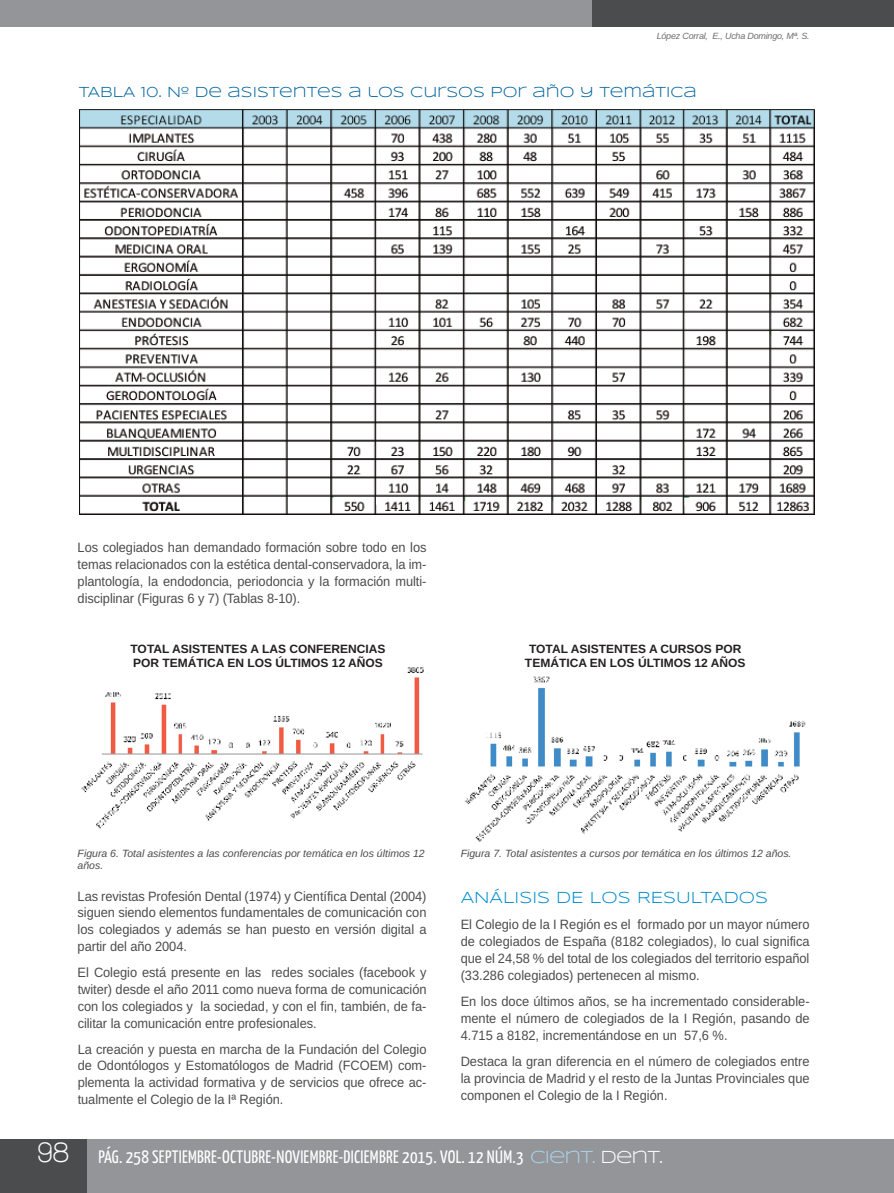
<style>
.page{position:relative;width:894px;height:1193px;background:#fff}
.page>*{position:absolute;margin:0;border:0;box-sizing:border-box;transform-origin:0 0}
.t1{font:18px "Yanone Kaffeesatz";letter-spacing:.015em;color:#fff}
.t2{font:16.5px "Syncopate";color:#008dce}
.t3{font:15px "Syncopate";color:#00649e}
.t4{font:13.5px/16.8px "Arimo";letter-spacing:-.005em;color:#4b4c4d;text-align:justify;scale:.95 1}
.t5{font:700 12px/14.4px "Arimo";color:#231f20}
.t6{font:italic 10.5px/12.6px "Arimo";color:#4b4c4d}
.t7{font:italic 9px "Arimo";letter-spacing:-.025em;color:#6c6d70}
.s1{font-family:"Walkway";font-weight:700;font-size:30px}
.s2{font-family:"Syncopate";color:#add2ed}
.s3{font-family:"Syncopate"}
</style>
<div class="page">
<div style="left:0;top:1139px;width:893px;height:54px;background:#939598"></div>
<div style="left:0;top:0;width:600px;height:26px;background:#939598"></div>
<div style="left:592px;top:0;width:301px;height:26px;background:#4b4c4d"></div>
<div style="left:0;top:1139px;width:86px;height:54px;background:#4b4c4d"></div>
<img style="left:80px;top:109px;width:733px;height:405px">
<img style="left:81px;top:667px;width:343px;height:162px">
<img style="left:464px;top:676px;width:342px;height:166px">
<div style="left:122px;top:639px;width:271px;height:36px;background:#fff"></div>
<p class="t7" style="left:656px;top:33px;width:154px">López Corral, E., Ucha Domingo, Mª. S.</p>
<p class="t3" style="left:79px;top:83px;width:619px">TABLA 10. Nº DE ASISTENTES A LOS CURSOS POR AÑO Y TEMÁTICA</p>
<p class="t4" style="left:78px;top:540px;width:368px">Los colegiados han demandado formación sobre todo en los temas relacionados con la estética dental-conservadora, la im&shy;plantología, la endodoncia, periodoncia y la formación multi&shy;disciplinar (Figuras 6 y 7) (Tablas 8-10).</p>
<p class="t5" style="left:130px;top:643px;width:256px">TOTAL ASISTENTES A LAS CONFERENCIAS<br>POR TEMÁTICA EN LOS ÚLTIMOS 12 AÑOS</p>
<p class="t5" style="left:524px;top:643px;width:222px;text-align:center">TOTAL ASISTENTES A CURSOS POR<br>TEMÁTICA EN LOS ÚLTIMOS 12 AÑOS</p>
<p class="t6" style="left:78px;top:847px;width:348px">Figura 6. Total asistentes a las conferencias por temática en los últimos 12 años.</p>
<p class="t6" style="left:460px;top:847px;width:332px">Figura 7. Total asistentes a cursos por temática en los últimos 12 años.</p>
<p class="t4" style="left:78px;top:888px;width:368px">Las revistas Profesión Dental (1974) y Científica Dental (2004) siguen siendo elementos fundamentales de comunicación con los colegiados y además se han puesto en versión digital a partir del año 2004.</p>
<p class="t4" style="left:78px;top:965px;width:368px">El Colegio está presente en las redes sociales (facebook y twiter) desde el año 2011 como nueva forma de comunicación con los colegiados y la sociedad, y con el fin, también, de fa&shy;cilitar la comunicación entre profesionales.</p>
<p class="t4" style="left:78px;top:1041px;width:368px">La creación y puesta en marcha de la Fundación del Colegio de Odontólogos y Estomatólogos de Madrid (FCOEM) com&shy;plementa la actividad formativa y de servicios que ofrece ac&shy;tualmente el Colegio de la Iª Región.</p>
<p class="t2" style="left:460px;top:888px;width:309px">ANÁLISIS DE LOS RESULTADOS</p>
<p class="t4" style="left:460px;top:917px;width:368px">El Colegio de la I Región es el formado por un mayor número de colegiados de España (8182 colegiados), lo cual significa que el 24,58 % del total de los colegiados del territorio español (33.286 colegiados) pertenecen al mismo.</p>
<p class="t4" style="left:460px;top:994px;width:368px">En los doce últimos años, se ha incrementado considerable&shy;mente el número de colegiados de la I Región, pasando de 4.715 a 8182, incrementándose en un 57,6 %.</p>
<p class="t4" style="left:460px;top:1053px;width:368px">Destaca la gran diferencia en el número de colegiados entre la provincia de Madrid y el resto de la Juntas Provinciales que componen el Colegio de la I Región.</p>
<h1 class="t1" style="left:37px;top:1150px;width:626px"><span class="s1">98</span> PÁG. 258 SEPTIEMBRE-OCTUBRE-NOVIEMBRE-DICIEMBRE 2015. VOL. 12 NÚM.3 <span class="s2">CIENT.</span> <span class="s3">DENT.</span></h1>
</div>
